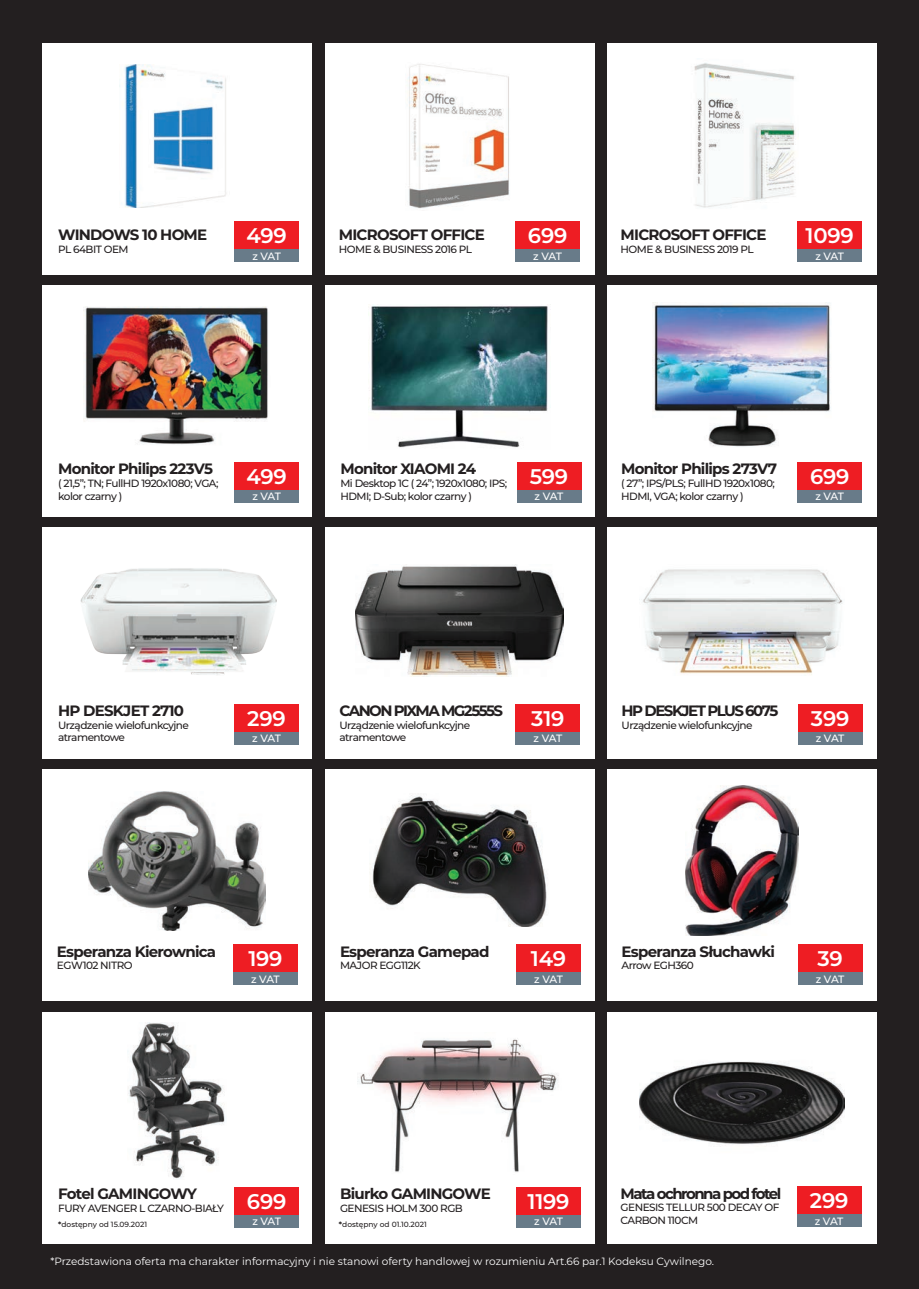
<style>
.page{position:relative;width:919px;height:1289px;background:#fff}
.page>*{position:absolute;margin:0;border:0;box-sizing:border-box;transform-origin:0 0}
.t1{font:600 21.15px "Montserrat";letter-spacing:-.01em;color:#fff}
.t2{font:700 15px "Montserrat";letter-spacing:-.05em;color:#231f20}
.t3{font:700 15px "Montserrat";letter-spacing:-.1em;color:#231f20}
.t4{font:500 10.65px "Montserrat";letter-spacing:-.045em;color:#fff}
.t5{font:500 10.5px/12.6px "Montserrat";letter-spacing:-.05em;color:#231f20}
.t6{font:10.5px "Montserrat";color:#fff}
.t7{font:500 7.5px "Montserrat";color:#231f20}
.s1{font-weight:700}
</style>
<div class="page">
<div style="left:0;top:0;width:918px;height:1288px;background:#231f20"></div>
<div style="left:43px;top:44px;width:269px;height:231px;background:#fff"></div>
<div style="left:43px;top:286px;width:269px;height:231px;background:#fff"></div>
<div style="left:43px;top:527px;width:269px;height:232px;background:#fff"></div>
<div style="left:43px;top:769px;width:269px;height:231px;background:#fff"></div>
<div style="left:43px;top:1012px;width:269px;height:231px;background:#fff"></div>
<div style="left:324px;top:44px;width:270px;height:231px;background:#fff"></div>
<div style="left:606px;top:44px;width:270px;height:231px;background:#fff"></div>
<div style="left:324px;top:286px;width:270px;height:231px;background:#fff"></div>
<div style="left:606px;top:286px;width:270px;height:231px;background:#fff"></div>
<div style="left:324px;top:527px;width:270px;height:232px;background:#fff"></div>
<div style="left:606px;top:527px;width:270px;height:232px;background:#fff"></div>
<div style="left:324px;top:769px;width:270px;height:231px;background:#fff"></div>
<div style="left:606px;top:769px;width:270px;height:231px;background:#fff"></div>
<div style="left:324px;top:1012px;width:270px;height:231px;background:#fff"></div>
<div style="left:606px;top:1012px;width:270px;height:231px;background:#fff"></div>
<img style="left:124px;top:64px;width:103px;height:144px">
<div style="left:234px;top:221px;width:65px;height:29px;background:#ee1d23"></div>
<div style="left:234px;top:249px;width:65px;height:13px;background:#687b89"></div>
<img style="left:408px;top:64px;width:102px;height:145px">
<div style="left:515px;top:221px;width:64px;height:29px;background:#ee1d23"></div>
<div style="left:515px;top:249px;width:64px;height:13px;background:#687b89"></div>
<img style="left:694px;top:63px;width:102px;height:145px">
<div style="left:797px;top:221px;width:64px;height:29px;background:#ee1d23"></div>
<div style="left:797px;top:249px;width:64px;height:13px;background:#687b89"></div>
<img style="left:83px;top:306px;width:185px;height:139px">
<div style="left:234px;top:462px;width:65px;height:28px;background:#ee1d23"></div>
<div style="left:234px;top:490px;width:65px;height:12px;background:#687b89"></div>
<img style="left:368px;top:305px;width:180px;height:143px">
<div style="left:517px;top:462px;width:64px;height:28px;background:#ee1d23"></div>
<div style="left:517px;top:490px;width:64px;height:12px;background:#687b89"></div>
<img style="left:652px;top:303px;width:179px;height:144px">
<div style="left:797px;top:462px;width:64px;height:28px;background:#ee1d23"></div>
<div style="left:797px;top:490px;width:64px;height:12px;background:#687b89"></div>
<img style="left:80px;top:568px;width:196px;height:107px">
<div style="left:234px;top:703px;width:65px;height:29px;background:#ee1d23"></div>
<div style="left:234px;top:732px;width:65px;height:12px;background:#687b89"></div>
<img style="left:356px;top:564px;width:207px;height:112px">
<div style="left:515px;top:704px;width:65px;height:28px;background:#ee1d23"></div>
<div style="left:515px;top:732px;width:65px;height:12px;background:#687b89"></div>
<img style="left:643px;top:569px;width:200px;height:106px">
<div style="left:797px;top:704px;width:65px;height:28px;background:#ee1d23"></div>
<div style="left:797px;top:732px;width:65px;height:12px;background:#687b89"></div>
<img style="left:88px;top:791px;width:177px;height:139px">
<div style="left:233px;top:944px;width:65px;height:28px;background:#ee1d23"></div>
<div style="left:233px;top:972px;width:65px;height:12px;background:#687b89"></div>
<img style="left:371px;top:795px;width:176px;height:131px">
<div style="left:516px;top:944px;width:64px;height:28px;background:#ee1d23"></div>
<div style="left:516px;top:972px;width:64px;height:12px;background:#687b89"></div>
<img style="left:686px;top:785px;width:112px;height:150px">
<div style="left:797px;top:944px;width:65px;height:28px;background:#ee1d23"></div>
<div style="left:797px;top:972px;width:65px;height:12px;background:#687b89"></div>
<img style="left:127px;top:1022px;width:98px;height:157px">
<div style="left:234px;top:1186px;width:65px;height:29px;background:#ee1d23"></div>
<div style="left:234px;top:1214px;width:65px;height:13px;background:#687b89"></div>
<img style="left:357px;top:1038px;width:202px;height:134px">
<div style="left:516px;top:1186px;width:64px;height:29px;background:#ee1d23"></div>
<div style="left:516px;top:1214px;width:64px;height:13px;background:#687b89"></div>
<img style="left:639px;top:1061px;width:205px;height:83px">
<div style="left:796px;top:1186px;width:65px;height:28px;background:#ee1d23"></div>
<div style="left:796px;top:1214px;width:65px;height:12px;background:#687b89"></div>
<h2 class="t2" style="left:58px;top:224px;width:150px">WINDOWS 10 HOME</h2>
<p class="t5" style="left:58px;top:242px;width:72px">PL 64BIT OEM</p>
<h1 class="t1" style="left:246px;top:221px;width:42px">499</h1>
<p class="t4" style="left:252px;top:248px;width:30px">z VAT</p>
<h2 class="t2" style="left:339px;top:224px;width:147px">MICROSOFT OFFICE</h2>
<p class="t5" style="left:339px;top:242px;width:135px">HOME &amp; BUSINESS 2016 PL</p>
<h1 class="t1" style="left:528px;top:221px;width:41px">699</h1>
<p class="t4" style="left:533px;top:248px;width:30px">z VAT</p>
<h2 class="t2" style="left:620px;top:224px;width:147px">MICROSOFT OFFICE</h2>
<p class="t5" style="left:620px;top:242px;width:135px">HOME &amp; BUSINESS 2019 PL</p>
<h1 class="t1" style="left:805px;top:221px;width:50px">1099</h1>
<p class="t4" style="left:815px;top:248px;width:30px">z VAT</p>
<h2 class="t2" style="left:58px;top:458px;width:156px">Monitor Philips 223V5</h2>
<p class="t5" style="left:58px;top:476px;width:162px">( 21,5”; TN; FullHD 1920x1080; VGA; kolor czarny )</p>
<h1 class="t1" style="left:246px;top:461px;width:42px">499</h1>
<p class="t4" style="left:252px;top:489px;width:30px">z VAT</p>
<h2 class="t2" style="left:340px;top:458px;width:137px">Monitor XIAOMI 24</h2>
<p class="t5" style="left:340px;top:476px;width:168px">Mi Desktop 1C ( 24”; 1920x1080; IPS;<br>HDMI; D-Sub; kolor czarny )</p>
<h1 class="t1" style="left:529px;top:461px;width:40px">599</h1>
<p class="t4" style="left:534px;top:489px;width:30px">z VAT</p>
<h2 class="t2" style="left:621px;top:458px;width:157px">Monitor Philips 273V7</h2>
<p class="t5" style="left:621px;top:476px;width:155px">( 27”; IPS/PLS; FullHD 1920x1080;<br>HDMI, VGA; kolor czarny )</p>
<h1 class="t1" style="left:810px;top:461px;width:41px">699</h1>
<p class="t4" style="left:815px;top:489px;width:30px">z VAT</p>
<h2 class="t2" style="left:58px;top:700px;width:127px">HP DESKJET 2710</h2>
<p class="t5" style="left:58px;top:718px;width:132px">Urządzenie wielofunkcyjne atramentowe</p>
<h1 class="t1" style="left:247px;top:703px;width:40px">299</h1>
<p class="t4" style="left:252px;top:731px;width:30px">z VAT</p>
<h2 class="t3" style="left:339px;top:700px;width:165px">CANON PIXMA MG2555S</h2>
<p class="t5" style="left:339px;top:718px;width:132px">Urządzenie wielofunkcyjne atramentowe</p>
<h1 class="t1" style="left:531px;top:703px;width:35px">319</h1>
<p class="t4" style="left:533px;top:731px;width:30px">z VAT</p>
<h2 class="t3" style="left:621px;top:700px;width:158px">HP DESKJET PLUS 6075</h2>
<p class="t5" style="left:621px;top:718px;width:132px">Urządzenie wielofunkcyjne</p>
<h1 class="t1" style="left:810px;top:703px;width:40px">399</h1>
<p class="t4" style="left:815px;top:731px;width:30px">z VAT</p>
<h2 class="t2" style="left:57px;top:940px;width:161px">Esperanza Kierownica</h2>
<p class="t5" style="left:57px;top:958px;width:77px">EGW102 NITRO</p>
<h1 class="t1" style="left:248px;top:943px;width:36px">199</h1>
<p class="t4" style="left:251px;top:971px;width:30px">z VAT</p>
<h2 class="t2" style="left:340px;top:940px;width:151px">Esperanza Gamepad</h2>
<p class="t5" style="left:340px;top:958px;width:82px">MAJOR EGG112K</p>
<h1 class="t1" style="left:531px;top:943px;width:37px">149</h1>
<p class="t4" style="left:534px;top:971px;width:30px">z VAT</p>
<h2 class="t2" style="left:621px;top:940px;width:155px">Esperanza Słuchawki</h2>
<p class="t5" style="left:621px;top:958px;width:74px">Arrow EGH360</p>
<h1 class="t1" style="left:817px;top:943px;width:27px">39</h1>
<p class="t4" style="left:815px;top:971px;width:30px">z VAT</p>
<h2 class="t2" style="left:340px;top:1183px;width:152px">Biurko GAMINGOWE</h2>
<p class="t5" style="left:340px;top:1201px;width:124px">GENESIS HOLM 300 RGB</p>
<h1 class="t1" style="left:527px;top:1186px;width:44px">1199</h1>
<p class="t4" style="left:534px;top:1213px;width:30px">z VAT</p>
<h2 class="t2" style="left:58px;top:1183px;width:140px">Fotel GAMINGOWY</h2>
<p class="t5" style="left:58px;top:1201px;width:230px">FURY AVENGER L CZARNO-BIAŁY <sup>699</sup></p>
<p class="t4" style="left:252px;top:1213px;width:30px">z VAT</p>
<p class="t7" style="left:58px;top:1219px;width:91px"><span class="s1">*</span>dostępny od 15.09.2021</p>
<p class="t7" style="left:339px;top:1219px;width:89px"><span class="s1">*</span>dostępny od 01.10.2021</p>
<h2 class="t3" style="left:620px;top:1182px;width:162px">Mata ochronna pod fotel</h2>
<p class="t5" style="left:620px;top:1200px;width:160px">GENESIS TELLUR 500 DECAY OF<br>CARBON 110CM</p>
<h1 class="t1" style="left:809px;top:1185px;width:40px">299</h1>
<p class="t4" style="left:814px;top:1213px;width:30px">z VAT</p>
<p class="t6" style="left:50px;top:1254px;width:665px">*Przedstawiona oferta ma charakter informacyjny i nie stanowi oferty handlowej w rozumieniu Art.66 par.1 Kodeksu Cywilnego.</p>
</div>
